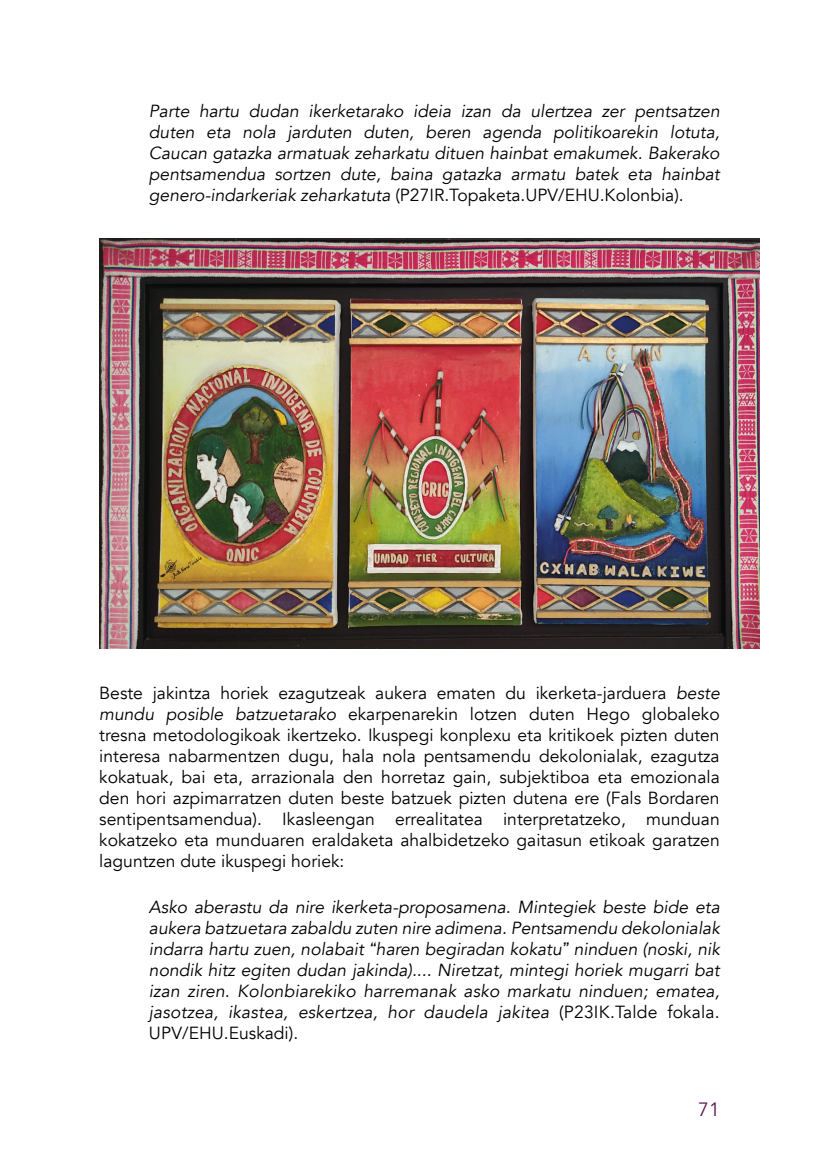
<style>
.page{position:relative;width:819px;height:1166px;background:#fff}
.page>*{position:absolute;margin:0;border:0;box-sizing:border-box;transform-origin:0 0}
.t1{font:19.25px "Avenir";color:#5f1c52}
.t2{font:italic 17.5px/21px "Avenir";letter-spacing:.01em;color:#000;text-align:justify}
.t3{font:17.5px/21px "Avenir";color:#000;text-align:justify}
.s1{font-style:normal}
.s2{font-style:italic}
.s3{font-family:"Nunito Sans"}
</style>
<div class="page">
<img style="left:99px;top:239px;width:660px;height:409px">
<p class="t2" style="left:149px;top:101px;width:572px">Parte hartu dudan ikerketarako ideia izan da ulertzea zer pentsatzen duten eta nola jarduten duten, beren agenda politikoarekin lotuta, Caucan gatazka armatuak zeharkatu dituen hainbat emakumek. Bakerako pentsamendua sortzen dute, baina gatazka armatu batek eta hainbat genero-indarkeriak zeharkatuta <span class="s1">(P27IR.Topaketa.UPV/EHU.Kolonbia).</span></p>
<p class="t3" style="left:99px;top:683px;width:622px">Beste jakintza horiek ezagutzeak aukera ematen du ikerketa-jarduera <span class="s2">beste mundu posible batzuetarako</span> ekarpenarekin lotzen duten Hego globaleko tresna metodologikoak ikertzeko. Ikuspegi konplexu eta kritikoek pizten duten interesa nabarmentzen dugu, hala nola pentsamendu dekolonialak, ezagutza kokatuak, bai eta, arrazionala den horretaz gain, subjektiboa eta emozionala den hori azpimarratzen duten beste batzuek pizten dutena ere (Fals Bordaren sentipentsamendua). Ikasleengan errealitatea interpretatzeko, munduan kokatzeko eta munduaren eraldaketa ahalbidetzeko gaitasun etikoak garatzen laguntzen dute ikuspegi horiek:</p>
<p class="t2" style="left:149px;top:897px;width:572px">Asko aberastu da nire ikerketa-proposamena. Mintegiek beste bide eta aukera batzuetara zabaldu zuten nire adimena. Pentsamendu dekolonialak indarra hartu zuen, nolabait <span class="s3">“</span>haren begiradan kokatu<span class="s3">”</span> ninduen (noski, nik nondik hitz egiten dudan jakinda).... Niretzat, mintegi horiek mugarri bat izan ziren. Kolonbiarekiko harremanak asko markatu ninduen; ematea, jasotzea, ikastea, eskertzea, hor daudela jakitea <span class="s1">(P23IK.Talde fokala.<br>UPV/EHU.Euskadi).</span></p>
<p class="t1" style="left:698px;top:1097px;width:23px">71</p>
</div>
